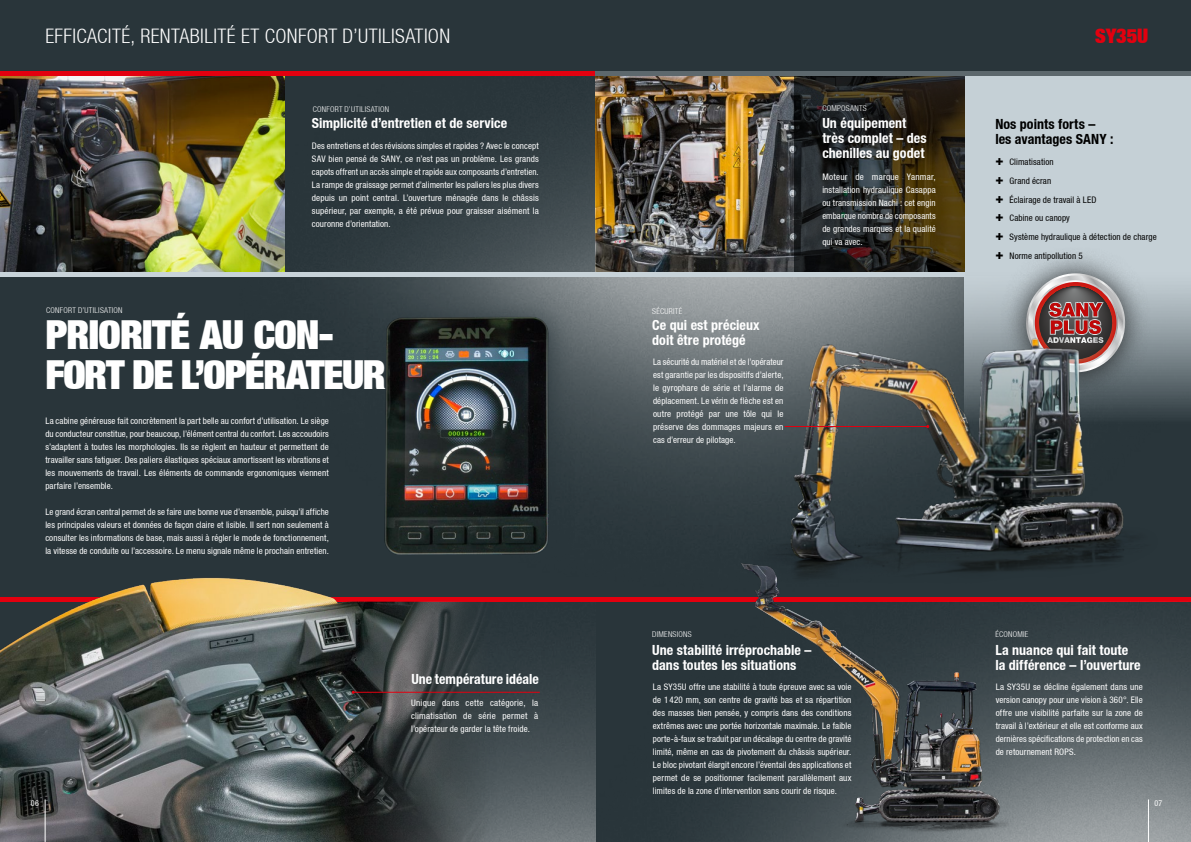
<style>
.page{position:relative;width:1191px;height:842px;background:#fff}
.page>*{position:absolute;margin:0;border:0;box-sizing:border-box;transform-origin:0 0}
.t1{font:900 40px/40px "Context Reprise Extra Black S Si Extra";letter-spacing:-.03em;color:#fff}
.t2{font:700 20px "Context Reprise Light Cond S Si";letter-spacing:.02em;color:#fff}
.t3{font:900 20px "Context Reprise Extra Black S Si Extra";letter-spacing:-.005em;color:#e3000f}
.t4{font:700 condensed 14px/15px "Context Reprise Condensed S Si";letter-spacing:.005em;color:#fff}
.t5{font:700 condensed 14px/15px "Context Reprise Condensed S Si";letter-spacing:.005em;color:#000}
.t6{font:9px/13px "Context Reprise Condensed S Si Condensed";letter-spacing:.01em;color:#fff;text-align:justify}
.t7{font:9px/18.7px "Context Reprise Condensed S Si Condensed";letter-spacing:.01em;color:#000}
.t8{font:700 8px "Context Reprise Light Cond S Si";letter-spacing:.035em;color:#fff}
.t9{font:8px "Context Reprise Condensed S Si Condensed";color:#fff}
.s1{font-family:"Context Reprise Extra Black S Si Extra";font-weight:900;font-size:13.5px}
</style>
<div class="page">
<img style="left:0;top:276px;width:1191px;height:321px">
<img style="left:0;top:75px;width:228px;height:197px">
<div style="left:0;top:0;width:1191px;height:71px;background:#29353a"></div>
<hr style="left:0;top:71px;width:595px;height:4px;background:#e3000f">
<div style="left:964px;top:76px;width:227px;height:368px;background:#c8d3d9"></div>
<div style="left:999px;top:246px;width:153px;height:154px;background:#000;opacity:.75"></div>
<svg style="left:1022px;top:273px;width:106px;height:36px;background:#a1898a"></svg>
<div style="left:595px;top:597px;width:596px;height:5px;background:#e3000f"></div>
<img style="left:595px;top:75px;width:199px;height:197px">
<svg style="left:794px;top:75px;width:170px;height:197px;background:#2b271d"></svg>
<div style="left:363px;top:295px;width:211px;height:285px;background:#29353a;opacity:.75"></div>
<img style="left:372px;top:306px;width:184px;height:262px">
<img style="left:717px;top:309px;width:454px;height:288px">
<img style="left:595px;top:602px;width:596px;height:240px">
<img style="left:496px;top:602px;width:99px;height:240px">
<img style="left:228px;top:75px;width:367px;height:197px">
<hr style="left:0;top:272px;width:964px;height:4px;background:#c8d3d9">
<div style="left:0;top:597px;width:595px;height:5px;background:#e3000f"></div>
<img style="left:0;top:567px;width:496px;height:275px">
<hr style="left:595px;top:71px;width:596px;height:4px;background:#5d686d">
<img style="left:709px;top:524px;width:310px;height:313px">
<hr style="left:353px;top:692px;width:187px;height:1px;background:#e3000f">
<hr style="left:784px;top:426px;width:143px;height:1px;background:#e3000f">
<hr style="left:1148px;top:799px;width:1px;height:43px;background:#fff">
<hr style="left:45px;top:799px;width:1px;height:43px;background:#fff">
<h2 class="t2" style="left:45px;top:24px;width:406px">EFFICACITÉ, RENTABILITÉ ET CONFORT D’UTILISATION</h2>
<p class="t8" style="left:313px;top:105px;width:78px">CONFORT D’UTILISATION</p>
<h3 class="t4" style="left:312px;top:115px;width:197px">Simplicité d’entretien et de service</h3>
<p class="t6" style="left:312px;top:140px;width:228px">Des entretiens et des révisions simples et rapides ? Avec le concept SAV bien pensé de SANY, ce n’est pas un problème. Les grands capots offrent un accès simple et rapide aux composants d’entretien.<br>La rampe de graissage permet d’alimenter les paliers les plus divers depuis un point central. L’ouverture ménagée dans le châssis supérieur, par exemple, a été prévue pour graisser aisément la couronne d’orientation.</p>
<p class="t8" style="left:46px;top:306px;width:78px">CONFORT D’UTILISATION</p>
<p class="t8" style="left:652px;top:306px;width:32px">SÉCURITÉ</p>
<h1 class="t1" style="left:45px;top:313px;width:342px">PRIORITÉ AU CON-<br>FORT DE L’OPÉRATEUR</h1>
<p class="t6" style="left:45px;top:414px;width:285px">La cabine généreuse fait concrètement la part belle au confort d’utilisation. Le siège du conducteur constitue, pour beaucoup, l’élément central du confort. Les accoudoirs s’adaptent à toutes les morphologies. Ils se règlent en hauteur et permettent de travailler sans fatiguer. Des paliers élastiques spéciaux amortissent les vibrations et les mouvements de travail. Les éléments de commande ergonomiques viennent parfaire l’ensemble.</p>
<p class="t6" style="left:45px;top:505px;width:285px">Le grand écran central permet de se faire une bonne vue d’ensemble, puisqu’il affiche les principales valeurs et données de façon claire et lisible. Il sert non seulement à consulter les informations de base, mais aussi à régler le mode de fonctionnement, la vitesse de conduite ou l’accessoire. Le menu signale même le prochain entretien.</p>
<h3 class="t4" style="left:652px;top:317px;width:109px">Ce qui est précieux doit être protégé</h3>
<p class="t6" style="left:653px;top:355px;width:132px">La sécurité du matériel et de l’opérateur est garantie par les dispositifs d’alerte, le gyrophare de série et l’alarme de déplacement. Le vérin de flèche est en outre protégé par une tôle qui le préserve des dommages majeurs en cas d’erreur de pilotage.</p>
<p class="t8" style="left:822px;top:104px;width:46px">COMPOSANTS</p>
<h3 class="t4" style="left:822px;top:115px;width:106px">Un équipement très complet – des chenilles au godet</h3>
<p class="t6" style="left:822px;top:170px;width:115px">Moteur de marque Yanmar, installation hydraulique Casappa ou transmission Nachi : cet engin embarque nombre de composants de grandes marques et la qualité qui va avec.</p>
<h2 class="t3" style="left:1095px;top:22px;width:55px">SY35U</h2>
<h3 class="t5" style="left:995px;top:116px;width:120px">Nos points forts – les avantages SANY :</h3>
<p class="t7" style="left:995px;top:153px;width:163px"><span class="s1">+</span> Climatisation<br><span class="s1">+</span> Grand écran<br><span class="s1">+</span> Éclairage de travail à LED<br><span class="s1">+</span> Cabine ou canopy<br><span class="s1">+</span> Système hydraulique à détection de charge <span class="s1">+</span> Norme antipollution 5</p>
<p class="t8" style="left:652px;top:630px;width:41px">DIMENSIONS</p>
<p class="t8" style="left:995px;top:630px;width:35px">ÉCONOMIE</p>
<h3 class="t4" style="left:411px;top:671px;width:129px">Une température idéale</h3>
<p class="t6" style="left:411px;top:696px;width:128px">Unique dans cette catégorie, la climatisation de série permet à l’opérateur de garder la tête froide.</p>
<h3 class="t4" style="left:652px;top:642px;width:161px">Une stabilité irréprochable – dans toutes les situations</h3>
<p class="t6" style="left:653px;top:680px;width:200px">La SY35U offre une stabilité à toute épreuve avec sa voie de 1 420 mm, son centre de gravité bas et sa répartition des masses bien pensée, y compris dans des conditions extrêmes avec une portée horizontale maximale. Le faible porte-à-faux se traduit par un décalage du centre de gravité limité, même en cas de pivotement du châssis supérieur.<br>Le bloc pivotant élargit encore l’éventail des applications et permet de se positionner facilement parallèlement aux limites de la zone d’intervention sans courir de risque.</p>
<h3 class="t4" style="left:995px;top:642px;width:147px">La nuance qui fait toute la différence – l’ouverture</h3>
<p class="t6" style="left:995px;top:680px;width:149px">La SY35U se décline également dans une version canopy pour une vision à 360°. Elle offre une visibilité parfaite sur la zone de travail à l’extérieur et elle est conforme aux dernières spécifications de protection en cas de retournement ROPS.</p>
<p class="t9" style="left:31px;top:798px;width:10px">06</p>
<p class="t9" style="left:1154px;top:798px;width:9px">07</p>
</div>
